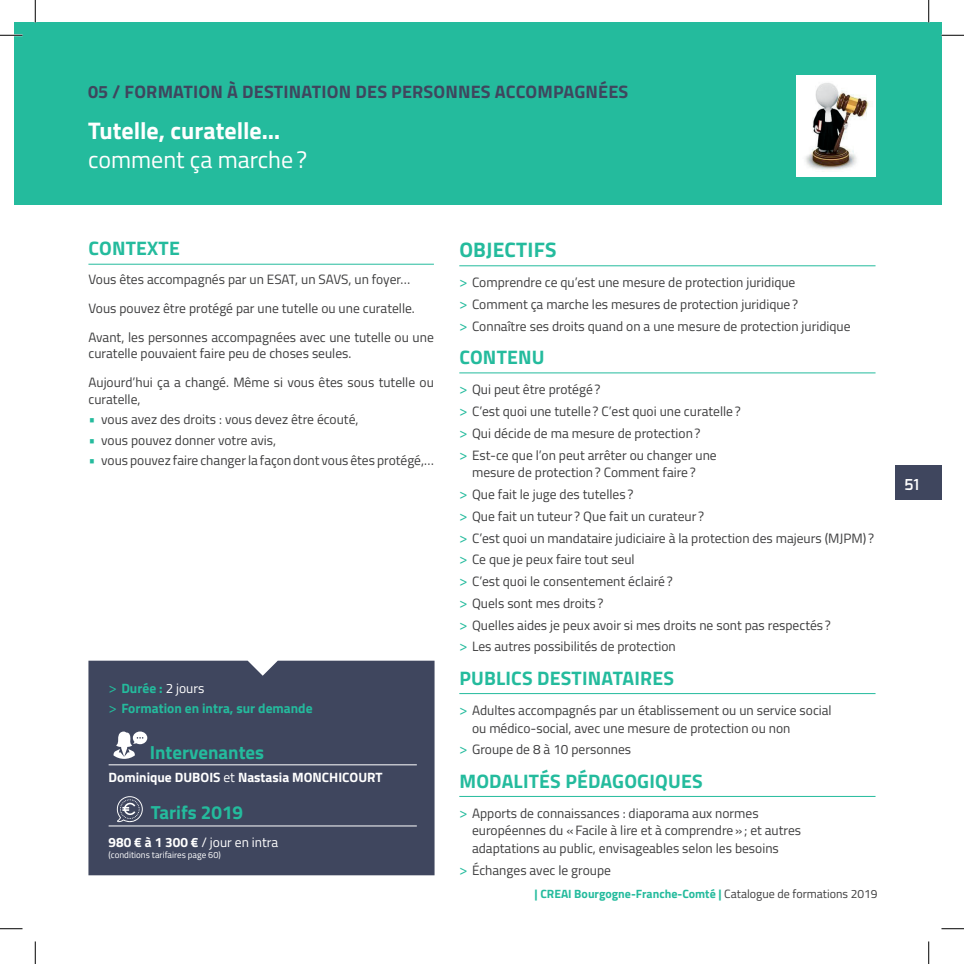
<style>
.page{position:relative;width:964px;height:964px;background:#fff}
.page>*{position:absolute;margin:0;border:0;box-sizing:border-box;transform-origin:0 0}
.t1{font:700 24px "Titillium Web";color:#fff}
.t2{font:24px "Titillium Web";color:#fff}
.t3{font:700 21px "Titillium Web";letter-spacing:.01em;color:#24bb9d}
.t4{font:700 19.5px "Titillium Web";letter-spacing:.01em;color:#24bb9d}
.t5{font:700 18.9px "Titillium Web";color:#24bb9d}
.t6{font:700 18px "Titillium Web";letter-spacing:.01em;color:#3f465e}
.t7{font:600 15px "Exo";color:#fff}
.t8{font:13.5px/21.8px "Titillium Web";color:#3e3e3f}
.t9{font:700 13.5px/20.4px "Titillium Web";color:#24bb9d}
.t10{font:700 13.5px "Titillium Web";color:#fff}
.t11{font:13.5px "Titillium Web";color:#fff}
.t12{font:700 12px "Titillium Web";color:#24bb9d}
.t13{font:9px "Titillium Web";color:#fff}
.s1{font-size:15px;color:#24bb9d}
.s2{font-weight:400;font-size:15px}
.s3{font-weight:400;color:#fff}
.s4{font-weight:400}
.s5{font-weight:700}
.s6{font-weight:400;color:#3e3e3f}
</style>
<div class="page">
<div style="left:14px;top:22px;width:21px;height:183px;background:#24bb9d"></div>
<div style="left:35px;top:22px;width:906px;height:183px;background:#24bb9d"></div>
<hr style="left:88px;top:264px;width:346px;height:1px;background:#24bb9d">
<hr style="left:459px;top:265px;width:416px;height:1px;background:#24bb9d">
<hr style="left:459px;top:372px;width:416px;height:1px;background:#24bb9d">
<hr style="left:459px;top:693px;width:416px;height:1px;background:#24bb9d">
<hr style="left:459px;top:796px;width:416px;height:1px;background:#24bb9d">
<div style="left:88px;top:660px;width:346px;height:215px;background:#3f465e"></div>
<svg style="left:113px;top:730px;width:34px;height:28px"></svg>
<hr style="left:109px;top:764px;width:308px;height:1px;background:#fff">
<hr style="left:109px;top:825px;width:308px;height:1px;background:#fff">
<svg style="left:116px;top:794px;width:27px;height:28px"></svg>
<img style="left:796px;top:76px;width:79px;height:100px">
<div style="left:894px;top:465px;width:47px;height:34px;background:#3f465e"></div>
<hr style="left:0;top:34px;width:22px;height:2px;background:#fff">
<svg style="left:0;top:35px;width:22px;height:1px"></svg>
<svg style="left:941px;top:35px;width:22px;height:1px"></svg>
<svg style="left:0;top:928px;width:22px;height:1px"></svg>
<svg style="left:941px;top:928px;width:22px;height:1px"></svg>
<svg style="left:35px;top:0;width:1px;height:22px"></svg>
<svg style="left:35px;top:941px;width:1px;height:22px"></svg>
<svg style="left:928px;top:0;width:1px;height:22px"></svg>
<svg style="left:928px;top:941px;width:1px;height:22px"></svg>
<h3 class="t6" style="left:88px;top:78px;width:541px">05 / FORMATION À DESTINATION DES PERSONNES ACCOMPAGNÉES</h3>
<h1 class="t1" style="left:88px;top:112px;width:194px">Tutelle, curatelle…</h1>
<h1 class="t2" style="left:88px;top:142px;width:220px">comment ça marche?</h1>
<h3 class="t4" style="left:89px;top:233px;width:93px">CONTEXTE</h3>
<p class="t8" style="left:88px;top:264px;width:347px;line-height:29px">Vous êtes accompagnés par un ESAT, un SAVS, un foyer…<br>Vous pouvez être protégé par une tutelle ou une curatelle.<br>Avant, les personnes accompagnées avec une tutelle ou une</p>
<p class="t8" style="left:88px;top:338px;width:347px;line-height:29px">curatelle pouvaient faire peu de choses seules.<br>Aujourd’hui ça a changé. Même si vous êtes sous tutelle ou</p>
<p class="t8" style="left:88px;top:387px;width:54px">curatelle,</p>
<p class="t8" style="left:88px;top:408px;width:271px"><span class="s1">•</span> vous avez des droits : vous devez être écouté,</p>
<p class="t8" style="left:88px;top:428px;width:189px"><span class="s1">•</span> vous pouvez donner votre avis,</p>
<p class="t8" style="left:88px;top:448px;width:347px"><span class="s1">•</span> vous pouvez faire changer la façon dont vous êtes protégé,…</p>
<p class="t9" style="left:109px;top:677px;width:205px"><span class="s2">&gt;</span> Durée : <span class="s3">2 jours<br></span><span class="s2">&gt;</span> Formation en intra, sur demande</p>
<h3 class="t5" style="left:150px;top:737px;width:116px">Intervenantes</h3>
<p class="t10" style="left:109px;top:767px;width:275px">Dominique DUBOIS <span class="s4">et</span> Nastasia MONCHICOURT</p>
<h3 class="t5" style="left:151px;top:798px;width:94px">Tarifs 2019</h3>
<p class="t11" style="left:109px;top:832px;width:171px"><span class="s5">980 € à 1 300 €</span> / jour en intra</p>
<p class="t13" style="left:109px;top:848px;width:114px">(conditions tarifaires page 60)</p>
<h2 class="t3" style="left:459px;top:233px;width:99px">OBJECTIFS</h2>
<p class="t8" style="left:459px;top:271px;width:393px"><span class="s1">&gt;</span> Comprendre ce qu’est une mesure de protection juridique<br><span class="s1">&gt;</span> Comment ça marche les mesures de protection juridique?<br><span class="s1">&gt;</span> Connaître ses droits quand on a une mesure de protection juridique</p>
<h3 class="t4" style="left:459px;top:342px;width:87px">CONTENU</h3>
<p class="t8" style="left:459px;top:378px;width:283px"><span class="s1">&gt;</span> Qui peut être protégé?<br><span class="s1">&gt;</span> C’est quoi une tutelle? C’est quoi une curatelle? <span class="s1">&gt;</span> Qui décide de ma mesure de protection?<br><span class="s1">&gt;</span> Est-ce que l’on peut arrêter ou changer une</p>
<p class="t8" style="left:459px;top:461px;width:416px;text-indent:13px">mesure de protection? Comment faire?<br><span class="s1">&gt;</span> Que fait le juge des tutelles ?<br><span class="s1">&gt;</span> Que fait un tuteur ? Que fait un curateur ?<br><span class="s1">&gt;</span> C’est quoi un mandataire judiciaire à la protection des majeurs (MJPM) ? <span class="s1">&gt;</span> Ce que je peux faire tout seul<br><span class="s1">&gt;</span> C’est quoi le consentement éclairé?<br><span class="s1">&gt;</span> Quels sont mes droits ?<br><span class="s1">&gt;</span> Quelles aides je peux avoir si mes droits ne sont pas respectés ?<br><span class="s1">&gt;</span> Les autres possibilités de protection</p>
<h3 class="t4" style="left:459px;top:663px;width:216px">PUBLICS DESTINATAIRES</h3>
<p class="t8" style="left:472px;top:700px;width:361px;line-height:17.5px;text-indent:-13px"><span class="s1">&gt;</span> Adultes accompagnés par un établissement ou un service social ou médico-social, avec une mesure de protection ou non</p>
<p class="t8" style="left:459px;top:738px;width:173px"><span class="s1">&gt;</span> Groupe de 8 à 10 personnes</p>
<h3 class="t4" style="left:459px;top:765px;width:245px">MODALITÉS PÉDAGOGIQUES</h3>
<p class="t8" style="left:472px;top:803px;width:330px;line-height:17.5px;text-indent:-13px"><span class="s1">&gt;</span> Apports de connaissances : diaporama aux normes européennes du «Facile à lire et à comprendre»; et autres adaptations au public, envisageables selon les besoins</p>
<p class="t8" style="left:459px;top:858px;width:153px"><span class="s1">&gt;</span> Échanges avec le groupe</p>
<p class="t12" style="left:534px;top:884px;width:344px">| CREAI Bourgogne-Franche-Comté | <span class="s6">Catalogue de formations 2019</span></p>
<p class="t7" style="left:904px;top:474px;width:16px">51</p>
</div>
